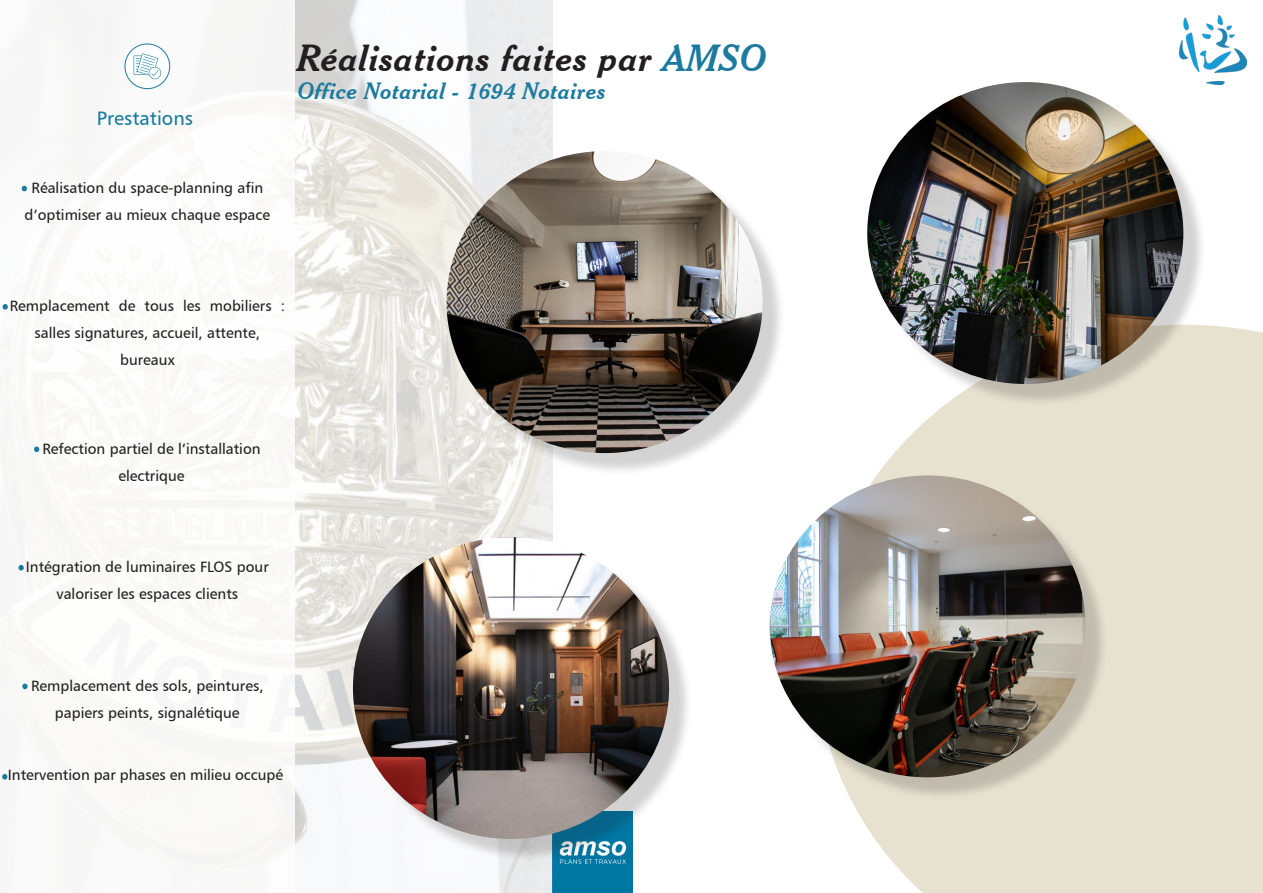
<style>
.page{position:relative;width:1263px;height:893px;background:#fff}
.page>*{position:absolute;margin:0;border:0;box-sizing:border-box;transform-origin:0 0}
.t1{font:36px "Cheltenham BT Bold Italic Headline";letter-spacing:.01em;color:#231f20}
.t2{font:22.5px "Cheltenham BT Bold Italic Headline";letter-spacing:.01em;color:#1c7b9f}
.t3{font:19.5px "Humanist 777 BT Roman B";color:#1c7a9e}
.t4{font:15px/27px "Humanist 777 BT Roman B";color:#231f20;text-align:center}
.s1{color:#1c7a9e}
</style>
<div class="page">
<div style="left:851px;top:325px;width:412px;height:568px;background:#e7e2d0"></div>
<div style="left:552px;top:862px;width:81px;height:31px;background:#0076a3"></div>
<img style="left:295px;top:0;width:257px;height:893px">
<div style="left:0;top:0;width:295px;height:893px;background:#faf9f8"></div>
<div style="left:125px;top:44px;width:45px;height:45px;background:#fff;border-radius:50%"></div>
<div style="left:125px;top:44px;width:45px;height:45px;border:1px solid #1c7a9e;border-radius:50%"></div>
<svg style="left:134px;top:53px;width:27px;height:26px"></svg>
<img style="left:1179px;top:15px;width:67px;height:70px">
<div style="left:874px;top:89px;width:333px;height:318px;background:#231f20;opacity:.2"></div>
<img style="left:867px;top:82px;width:316px;height:302px">
<div style="left:776px;top:482px;width:333px;height:318px;background:#231f20;opacity:.2"></div>
<img style="left:770px;top:475px;width:316px;height:302px">
<div style="left:360px;top:544px;width:332px;height:318px;background:#231f20;opacity:.2"></div>
<img style="left:353px;top:537px;width:316px;height:302px">
<div style="left:453px;top:158px;width:333px;height:318px;background:#231f20;opacity:.2"></div>
<img style="left:446px;top:151px;width:317px;height:302px">
<svg style="left:22px;top:186px;width:5px;height:5px"></svg>
<svg style="left:3px;top:304px;width:5px;height:6px"></svg>
<svg style="left:34px;top:446px;width:5px;height:6px"></svg>
<svg style="left:18px;top:565px;width:6px;height:6px"></svg>
<svg style="left:22px;top:684px;width:6px;height:5px"></svg>
<svg style="left:2px;top:774px;width:5px;height:5px"></svg>
<p class="t3" style="left:97px;top:106px;width:98px">Prestations</p>
<p class="t4" style="left:31px;top:174px;width:233px">Réalisation du space-planning afin</p>
<p class="t4" style="left:24px;top:201px;width:247px">d’optimiser au mieux chaque espace</p>
<p class="t1" style="left:298px;top:36px;width:471px">Réalisations faites par <span class="s1">AMSO</span></p>
<p class="t2" style="left:298px;top:77px;width:310px">Office Notarial - 1694 Notaires</p>
<p class="t4" style="left:10px;top:292px;width:277px">Remplacement de tous les mobiliers : salles signatures, accueil, attente,</p>
<p class="t4" style="left:120px;top:346px;width:56px">bureaux</p>
<p class="t4" style="left:42px;top:435px;width:220px">Refection partiel de l’installation</p>
<p class="t4" style="left:118px;top:462px;width:68px">electrique</p>
<p class="t4" style="left:26px;top:553px;width:244px">Intégration de luminaires FLOS pour</p>
<p class="t4" style="left:57px;top:580px;width:183px">valoriser les espaces clients</p>
<p class="t4" style="left:31px;top:672px;width:234px">Remplacement des sols, peintures,</p>
<p class="t4" style="left:55px;top:699px;width:186px">papiers peints, signalétique</p>
<p class="t4" style="left:8px;top:761px;width:277px">Intervention par phases en milieu occupé</p>
</div>
